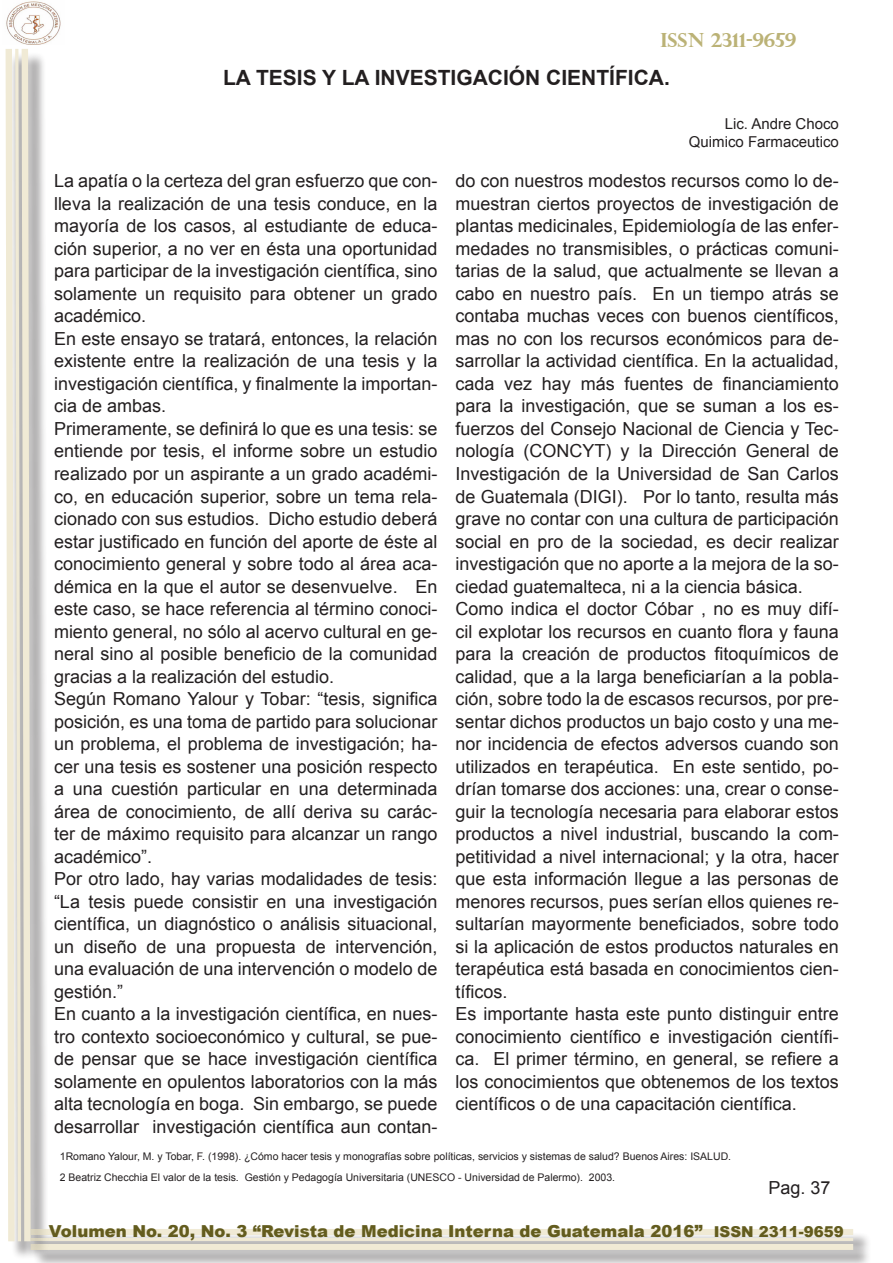
<style>
.page{position:relative;width:893px;height:1263px;background:#fff}
.page>*{position:absolute;margin:0;border:0;box-sizing:border-box;transform-origin:0 0}
.t1{font:700 21px "Arial";color:#231f20}
.t2{font:700 19.5px "Perpetua Titling";color:#bbb276}
.t3{font:18px/22.5px "Arial";color:#231f20}
.t4{font:900 16.5px "Arial";color:#635c1e}
.t5{font:15px/18px "Arial";color:#231f20;text-align:right}
.t6{font:10.5px/21.6px "Arial";color:#231f20}
.s1{font-size:15px}
</style>
<div class="page">
<div style="left:8px;top:51px;width:41px;height:1209px;background:#231f20;opacity:.75"></div>
<svg style="left:5px;top:44px;width:29px;height:1204px;background:#e1ded2"></svg>
<div style="left:33px;top:1231px;width:838px;height:32px;background:#231f20;opacity:.75"></div>
<div style="left:31px;top:1229px;width:822px;height:6px;background:#f0ead5"></div>
<hr style="left:31px;top:1238px;width:822px;height:3px;background:#e9e0c0">
<div style="left:31px;top:1244px;width:822px;height:6px;background:#f0ead5"></div>
<img style="left:6px;top:1px;width:55px;height:43px">
<p class="t2" style="left:660px;top:33px;width:137px">ISSN 2311-9659</p>
<p class="t1" style="left:223px;top:66px;width:448px">LA TESIS Y LA INVESTIGACIÓN CIENTÍFICA.</p>
<p class="t5" style="left:689px;top:114px;width:152px">Lic. Andre Choco<br>Quimico Farmaceutico</p>
<p class="t3" style="left:54px;top:170px;width:385px">La apatía o la certeza del gran esfuerzo que con&shy;lleva la realización de una tesis conduce, en la mayoría de los casos, al estudiante de educa&shy;ción superior, a no ver en ésta una oportunidad para participar de la investigación científica, sino solamente un requisito para obtener un grado académico.<br>En este ensayo se tratará, entonces, la relación existente entre la realización de una tesis y la investigación científica, y finalmente la importan&shy;cia de ambas.<br>Primeramente, se definirá lo que es una tesis: se entiende por tesis, el informe sobre un estudio realizado por un aspirante a un grado académi&shy;co, en educación superior, sobre un tema rela&shy;cionado con sus estudios. Dicho estudio deberá estar justificado en función del aporte de éste al conocimiento general y sobre todo al área aca&shy;démica en la que el autor se desenvuelve. En este caso, se hace referencia al término conoci&shy;miento general, no sólo al acervo cultural en ge&shy;neral sino al posible beneficio de la comunidad gracias a la realización del estudio.<br>Según Romano Yalour y Tobar: “tesis, significa posición, es una toma de partido para solucionar un problema, el problema de investigación; ha&shy;cer una tesis es sostener una posición respecto a una cuestión particular en una determinada área de conocimiento, de allí deriva su carác&shy;ter de máximo requisito para alcanzar un rango académico”.<br>Por otro lado, hay varias modalidades de tesis: “La tesis puede consistir en una investigación científica, un diagnóstico o análisis situacional, un diseño de una propuesta de intervención, una evaluación de una intervención o modelo de gestión.”<br>En cuanto a la investigación científica, en nues&shy;tro contexto socioeconómico y cultural, se pue&shy;de pensar que se hace investigación científica solamente en opulentos laboratorios con la más alta tecnología en boga. Sin embargo, se puede desarrollar investigación científica aun contan-</p>
<p class="t3" style="left:455px;top:170px;width:385px">do con nuestros modestos recursos como lo de&shy;muestran ciertos proyectos de investigación de plantas medicinales, Epidemiología de las enfer&shy;medades no transmisibles, o prácticas comuni&shy;tarias de la salud, que actualmente se llevan a cabo en nuestro país. En un tiempo atrás se contaba muchas veces con buenos científicos, mas no con los recursos económicos para de&shy;sarrollar la actividad científica. En la actualidad, cada vez hay más fuentes de financiamiento para la investigación, que se suman a los es&shy;fuerzos del Consejo Nacional de Ciencia y Tec&shy;nología (CONCYT) y la Dirección General de Investigación de la Universidad de San Carlos de Guatemala (DIGI). Por lo tanto, resulta más grave no contar con una cultura de participación social en pro de la sociedad, es decir realizar investigación que no aporte a la mejora de la so&shy;ciedad guatemalteca, ni a la ciencia básica.<br>Como indica el doctor Cóbar , no es muy difí&shy;cil explotar los recursos en cuanto flora y fauna para la creación de productos fitoquímicos de calidad, que a la larga beneficiarían a la pobla&shy;ción, sobre todo la de escasos recursos, por pre&shy;sentar dichos productos un bajo costo y una me&shy;nor incidencia de efectos adversos cuando son utilizados en terapéutica. En este sentido, po&shy;drían tomarse dos acciones: una, crear o conse&shy;guir la tecnología necesaria para elaborar estos productos a nivel industrial, buscando la com&shy;petitividad a nivel internacional; y la otra, hacer que esta información llegue a las personas de menores recursos, pues serían ellos quienes re&shy;sultarían mayormente beneficiados, sobre todo si la aplicación de estos productos naturales en terapéutica está basada en conocimientos cien&shy;tíficos.<br>Es importante hasta este punto distinguir entre conocimiento científico e investigación científi&shy;ca. El primer término, en general, se refiere a los conocimientos que obtenemos de los textos científicos o de una capacitación científica.</p>
<p class="t6" style="left:60px;top:1145px;width:673px">1Romano Yalour, M. y Tobar, F. (1998). ¿Cómo hacer tesis y monografías sobre políticas, servicios y sistemas de salud? Buenos Aires: ISALUD.<br>2 Beatriz Checchia El valor de la tesis. Gestión y Pedagogía Universitaria (UNESCO - Universidad de Palermo). 2003.</p>
<p class="t3" style="left:768px;top:1176px;width:64px">Pag. 37</p>
<p class="t4" style="left:49px;top:1219px;width:796px">Volumen No. 20, No. 3 “Revista de Medicina Interna de Guatemala 2016” <span class="s1">ISSN 2311-9659</span></p>
</div>
